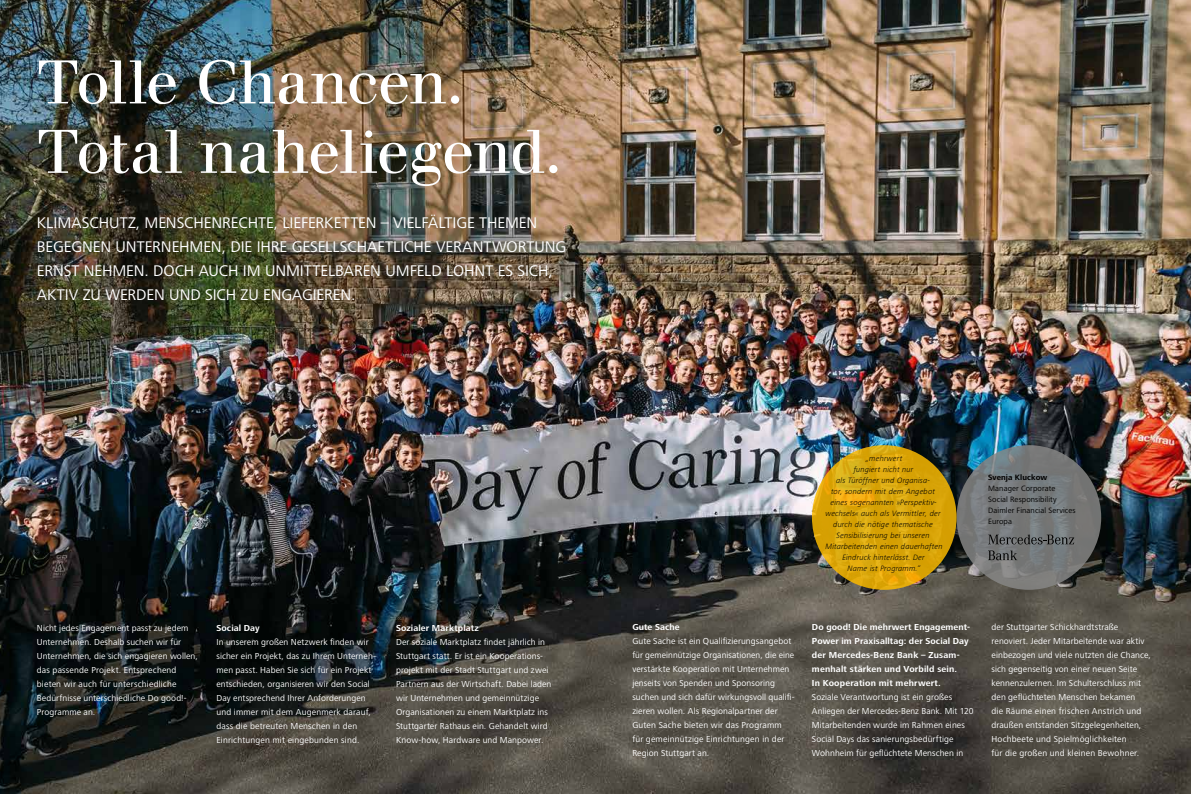
<style>
.page{position:relative;width:1191px;height:794px;background:#fff}
.page>*{position:absolute;margin:0;border:0;box-sizing:border-box;transform-origin:0 0}
.t1{font:60.1px/69.4px "Walbaum LT";letter-spacing:-.025em;color:#fff}
.t2{font:16px/24px "Frutiger Next LT";letter-spacing:-.005em;color:#fff}
.t3{font:9px/14px "Frutiger Next LT";letter-spacing:.01em;color:#fff}
.t4{font:700 9px/14px "Frutiger Next LT";letter-spacing:.015em;color:#fff}
.t5{font:italic 300 8px/11px "Frutiger Next LT";letter-spacing:.015em;color:#000;text-align:center}
.t6{font:8px/11px "Frutiger Next LT";letter-spacing:.01em;color:#000}
.t7{font:700 8px "Frutiger Next LT";letter-spacing:.015em;color:#000}
</style>
<div class="page">
<img style="left:0;top:0;width:1191px;height:794px">
<svg style="left:956px;top:445px;width:145px;height:145px;background:#76797a"></svg>
<svg style="left:812px;top:445px;width:144px;height:145px;background:#daa60a"></svg>
<svg style="left:988px;top:550px;width:29px;height:10px"></svg>
<svg style="left:988px;top:534px;width:86px;height:10px"></svg>
<h1 class="t1" style="left:37px;top:48px;width:526px">Tolle Chancen.<br>Total naheliegend.</h1>
<p class="t2" style="left:37px;top:210px;width:531px">KLIMASCHUTZ, MENSCHENRECHTE, LIEFERKETTEN – VIELFÄLTIGE THEMEN BEGEGNEN UNTERNEHMEN, DIE IHRE GESELLSCHAFTLICHE VERANTWORTUNG ERNST NEHMEN. DOCH AUCH IM UNMITTELBAREN UMFELD LOHNT ES SICH, AKTIV ZU WERDEN UND SICH ZU ENGAGIEREN.</p>
<p class="t3" style="left:37px;top:620px;width:163px">Nicht jedes Engagement passt zu jedem Unternehmen. Deshalb suchen wir für Unternehmen, die sich engagieren wollen, das passende Projekt. Entsprechend bieten wir auch für unterschiedliche Bedürfnisse unterschiedliche Do good!- Programme an.</p>
<p class="t4" style="left:216px;top:620px;width:45px">Social Day</p>
<p class="t3" style="left:216px;top:634px;width:161px">In unserem großen Netzwerk finden wir sicher ein Projekt, das zu Ihrem Unterneh&shy;men passt. Haben Sie sich für ein Projekt entschieden, organisieren wir den Social Day entsprechend Ihrer Anforderungen und immer mit dem Augenmerk darauf, dass die betreuten Menschen in den Einrichtungen mit eingebunden sind.</p>
<p class="t4" style="left:396px;top:620px;width:84px">Sozialer Marktplatz</p>
<p class="t3" style="left:396px;top:634px;width:157px">Der soziale Marktplatz findet jährlich in Stuttgart statt. Er ist ein Kooperations&shy;projekt mit der Stadt Stuttgart und zwei Partnern aus der Wirtschaft. Dabei laden wir Unternehmen und gemeinnützige Organisationen zu einem Marktplatz ins Stuttgarter Rathaus ein. Gehandelt wird Know-how, Hardware und Manpower.</p>
<p class="t5" style="left:825px;top:453px;width:119px">„mehrwert<br>fungiert nicht nur<br>als Türöffner und Organisa-<br>tor, sondern mit dem Angebot eines sogenannten »Perspektiv&shy;wechsels« auch als Vermittler, der durch die nötige thematische<br>Sensibilisierung bei unseren<br>Mitarbeitenden einen dauerhaften<br>Eindruck hinterlässt. Der<br>Name ist Programm.“</p>
<p class="t7" style="left:988px;top:473px;width:61px">Svenja Kluckow</p>
<p class="t6" style="left:988px;top:483px;width:89px">Manager Corporate<br>Social Responsibility<br>Daimler Financial Services<br>Europa</p>
<p class="t4" style="left:632px;top:620px;width:49px">Gute Sache</p>
<p class="t3" style="left:632px;top:634px;width:164px">Gute Sache ist ein Qualifizierungsangebot für gemeinnützige Organisationen, die eine verstärkte Kooperation mit Unternehmen jenseits von Spenden und Sponsoring suchen und sich dafür wirkungsvoll qualifi&shy;zieren wollen. Als Regionalpartner der Guten Sache bieten wir das Programm für gemeinnützige Einrichtungen in der Region Stuttgart an.</p>
<p class="t4" style="left:812px;top:620px;width:160px">Do good! Die mehrwert Engagement-Power im Praxisalltag: der Social Day der Mercedes-Benz Bank – Zusam&shy;menhalt stärken und Vorbild sein.<br>In Kooperation mit mehrwert.</p>
<p class="t3" style="left:812px;top:690px;width:163px">Soziale Verantwortung ist ein großes Anliegen der Mercedes-Benz Bank. Mit 120<br>Mitarbeitenden wurde im Rahmen eines Social Days das sanierungsbedürftige Wohnheim für geflüchtete Menschen in</p>
<p class="t3" style="left:991px;top:620px;width:161px">der Stuttgarter Schickhardtstraße renoviert. Jeder Mitarbeitende war aktiv einbezogen und viele nutzten die Chance, sich gegenseitig von einer neuen Seite kennenzulernen. Im Schulterschluss mit den geflüchteten Menschen bekamen<br>die Räume einen frischen Anstrich und draußen entstanden Sitzgelegenheiten, Hochbeete und Spielmöglichkeiten<br>für die großen und kleinen Bewohner.</p>
</div>
